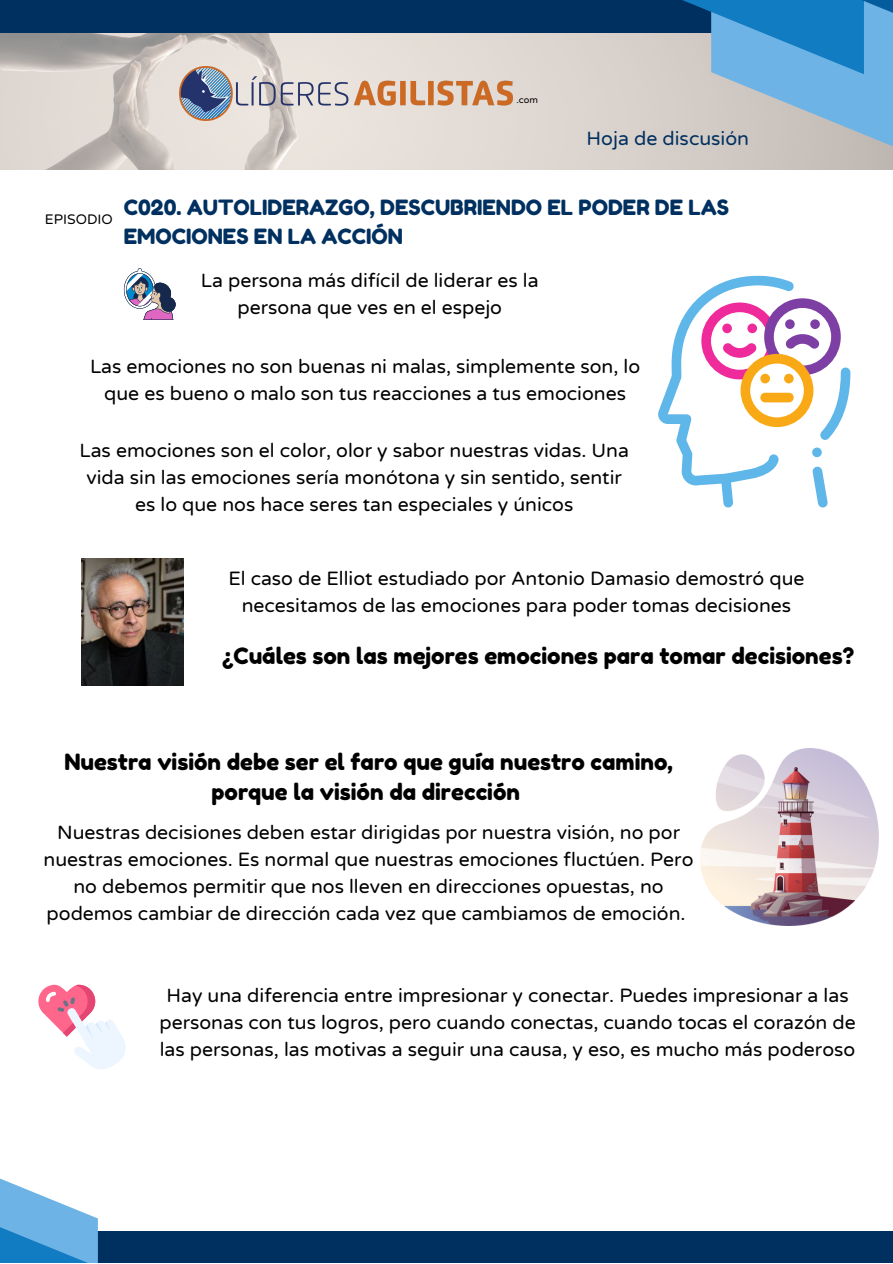
<style>
.page{position:relative;width:893px;height:1264px;background:#fff}
.page>*{position:absolute;margin:0;border:0;box-sizing:border-box;transform-origin:0 0}
.t1{font:22.5px/30.3px "Fredoka One";color:#000;text-align:center}
.t2{font:21px/29.1px "Fredoka One";color:#003060}
.t3{font:19.5px/27px "Varela Round";color:#000;text-align:center}
.t4{font:19.5px "Varela Round";color:#003060}
.t5{font:13.95px "Varela Round";color:#000}
.t6{font:9.3px "Varela Round";color:#000}
</style>
<div class="page">
<img style="left:0;top:33px;width:892px;height:136px">
<div style="left:0;top:0;width:892px;height:33px;background:#003060"></div>
<div style="left:0;top:1230px;width:892px;height:32px;background:#003060"></div>
<svg style="left:0;top:1178px;width:222px;height:84px"></svg>
<svg style="left:557px;top:0;width:335px;height:157px;background:#8dacc3"></svg>
<img style="left:179px;top:67px;width:333px;height:54px">
<svg style="left:124px;top:268px;width:51px;height:52px"></svg>
<svg style="left:658px;top:276px;width:192px;height:231px"></svg>
<div style="left:760px;top:374px;width:10px;height:9px;background:#f9a915;border-radius:50%"></div>
<div style="left:784px;top:374px;width:9px;height:9px;background:#f9a915;border-radius:50%"></div>
<div style="left:760px;top:393px;width:33px;height:9px;background:#f9a915;border-radius:5px"></div>
<img style="left:82px;top:558px;width:101px;height:127px">
<img style="left:700px;top:748px;width:178px;height:177px">
<svg style="left:38px;top:984px;width:88px;height:85px"></svg>
<p class="t6" style="left:516px;top:94px;width:23px">.com</p>
<p class="t4" style="left:586px;top:127px;width:164px">Hoja de discusión</p>
<p class="t5" style="left:45px;top:211px;width:69px">EPISODIO</p>
<p class="t2" style="left:124px;top:193px;width:606px">C020. AUTOLIDERAZGO, DESCUBRIENDO EL PODER DE LAS<br>EMOCIONES EN LA ACCIÓN</p>
<p class="t3" style="left:201px;top:268px;width:339px">La persona más difícil de liderar es la persona que ves en el espejo</p>
<p class="t3" style="left:90px;top:353px;width:551px">Las emociones no son buenas ni malas, simplemente son, lo que es bueno o malo son tus reacciones a tus emociones</p>
<p class="t3" style="left:79px;top:437px;width:551px">Las emociones son el color, olor y sabor nuestras vidas. Una vida sin las emociones sería monótona y sin sentido, sentir es lo que nos hace seres tan especiales y únicos</p>
<p class="t3" style="left:228px;top:565px;width:577px">El caso de Elliot estudiado por Antonio Damasio demostró que necesitamos de las emociones para poder tomas decisiones</p>
<p class="t1" style="left:222px;top:640px;width:633px">¿Cuáles son las mejores emociones para tomar decisiones?</p>
<p class="t1" style="left:64px;top:746px;width:610px">Nuestra visión debe ser el faro que guía nuestro camino, porque la visión da dirección</p>
<p class="t3" style="left:44px;top:819px;width:651px">Nuestras decisiones deben estar dirigidas por nuestra visión, no por nuestras emociones. Es normal que nuestras emociones fluctúen. Pero no debemos permitir que nos lleven en direcciones opuestas, no podemos cambiar de dirección cada vez que cambiamos de emoción.</p>
<p class="t3" style="left:159px;top:981px;width:697px">Hay una diferencia entre impresionar y conectar. Puedes impresionar a las personas con tus logros, pero cuando conectas, cuando tocas el corazón de las personas, las motivas a seguir una causa, y eso, es mucho más poderoso</p>
</div>
